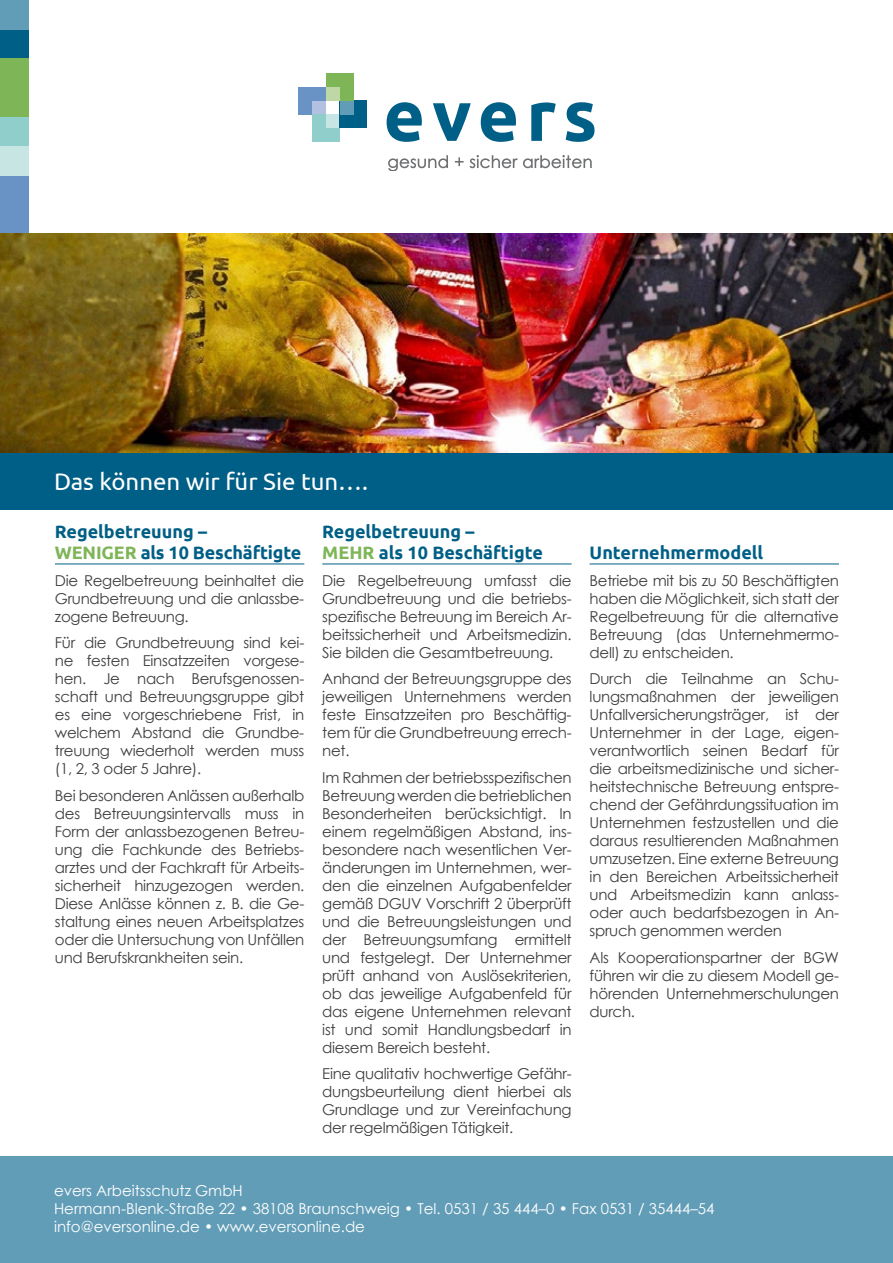
<style>
.page{position:relative;width:893px;height:1263px;background:#fff}
.page>*{position:absolute;margin:0;border:0;box-sizing:border-box;transform-origin:0 0}
.t1{font:24px "Ubuntu";color:#fff}
.t2{font:700 18px/21.6px "Ubuntu";color:#005f86}
.t3{font:15px/18px "Century Gothic";letter-spacing:-.02em;color:#3e3d40;text-align:justify}
.t4{font:15px/18px "Century Gothic";color:#fff}
.s1{color:#7eb557}
</style>
<div class="page">
<svg style="left:387px;top:102px;width:35px;height:40px"></svg>
<svg style="left:433px;top:103px;width:38px;height:38px"></svg>
<svg style="left:481px;top:102px;width:35px;height:40px"></svg>
<svg style="left:531px;top:102px;width:25px;height:39px"></svg>
<svg style="left:566px;top:102px;width:28px;height:40px"></svg>
<svg style="left:388px;top:155px;width:60px;height:16px"></svg>
<svg style="left:455px;top:155px;width:137px;height:13px"></svg>
<div style="left:298px;top:87px;width:28px;height:27px;background:#6992c5"></div>
<div style="left:312px;top:101px;width:14px;height:13px;background:#b2c1df"></div>
<div style="left:312px;top:114px;width:28px;height:28px;background:#90cecc"></div>
<div style="left:326px;top:114px;width:14px;height:14px;background:#c7e5e3"></div>
<div style="left:340px;top:101px;width:27px;height:27px;background:#005f86"></div>
<div style="left:340px;top:101px;width:13px;height:13px;background:#629db7"></div>
<div style="left:326px;top:73px;width:27px;height:28px;background:#7eb557"></div>
<div style="left:326px;top:87px;width:14px;height:14px;background:#bdd7a5"></div>
<div style="left:0;top:175px;width:29px;height:59px;background:#6992c5"></div>
<div style="left:0;top:117px;width:29px;height:29px;background:#90cecc"></div>
<div style="left:0;top:146px;width:29px;height:29px;background:#c7e5e3"></div>
<div style="left:0;top:29px;width:29px;height:29px;background:#005f86"></div>
<div style="left:0;top:0;width:29px;height:29px;background:#629db7"></div>
<div style="left:0;top:58px;width:29px;height:59px;background:#7eb557"></div>
<div style="left:0;top:1157px;width:893px;height:106px;background:#629db7"></div>
<img style="left:0;top:234px;width:893px;height:219px">
<div style="left:0;top:453px;width:893px;height:57px;background:#005f86"></div>
<hr style="left:55px;top:564px;width:249px;height:1px;background:#005f86">
<hr style="left:322px;top:564px;width:250px;height:1px;background:#005f86">
<hr style="left:590px;top:564px;width:249px;height:1px;background:#005f86">
<h1 class="t1" style="left:54px;top:467px;width:316px">Das können wir für Sie tun….</h1>
<p class="t2" style="left:55px;top:520px;width:248px">Regelbetreuung –<br><span class="s1">WENIGER</span> als 10 Beschäftigte</p>
<p class="t3" style="left:55px;top:571px;width:251px">Die Regelbetreuung beinhaltet die Grundbetreuung und die anlassbe&shy;zogene Betreuung.</p>
<p class="t3" style="left:55px;top:634px;width:251px">Für die Grundbetreuung sind kei&shy;ne festen Einsatzzeiten vorgese&shy;hen. Je nach Berufsgenossen&shy;schaft und Betreuungsgruppe gibt es eine vorgeschriebene Frist, in welchem Abstand die Grundbe&shy;treuung wiederholt werden muss (1, 2, 3 oder 5 Jahre).</p>
<p class="t3" style="left:55px;top:786px;width:251px">Bei besonderen Anlässen außerhalb des Betreuungsintervalls muss in Form der anlassbezogenen Betreu&shy;ung die Fachkunde des Betriebs&shy;arztes und der Fachkraft für Arbeits&shy;sicherheit hinzugezogen werden.<br>Diese Anlässe können z. B. die Ge&shy;staltung eines neuen Arbeitsplatzes oder die Untersuchung von Unfällen und Berufskrankheiten sein.</p>
<p class="t2" style="left:322px;top:520px;width:222px">Regelbetreuung –<br><span class="s1">MEHR</span> als 10 Beschäftigte</p>
<p class="t3" style="left:322px;top:571px;width:251px">Die Regelbetreuung umfasst die Grundbetreuung und die betriebs&shy;spezifische Betreuung im Bereich Ar&shy;beitssicherheit und Arbeitsmedizin.<br>Sie bilden die Gesamtbetreuung.</p>
<p class="t3" style="left:322px;top:670px;width:251px">Anhand der Betreuungsgruppe des jeweiligen Unternehmens werden feste Einsatzzeiten pro Beschäftig&shy;tem für die Grundbetreuung errech&shy;net.</p>
<p class="t3" style="left:322px;top:768px;width:251px">Im Rahmen der betriebsspezifischen Betreuung werden die betrieblichen Besonderheiten berücksichtigt. In einem regelmäßigen Abstand, ins&shy;besondere nach wesentlichen Ver&shy;änderungen im Unternehmen, wer&shy;den die einzelnen Aufgabenfelder gemäß DGUV Vorschrift 2 überprüft und die Betreuungsleistungen und der Betreuungsumfang ermittelt und festgelegt. Der Unternehmer prüft anhand von Auslösekriterien, ob das jeweilige Aufgabenfeld für das eigene Unternehmen relevant ist und somit Handlungsbedarf in diesem Bereich besteht.</p>
<p class="t3" style="left:322px;top:1065px;width:251px">Eine qualitativ hochwertige Gefähr&shy;dungsbeurteilung dient hierbei als Grundlage und zur Vereinfachung der regelmäßigen Tätigkeit.</p>
<p class="t2" style="left:590px;top:542px;width:175px">Unternehmermodell</p>
<p class="t3" style="left:590px;top:571px;width:251px">Betriebe mit bis zu 50 Beschäftigten haben die Möglichkeit, sich statt der Regelbetreuung für die alternative Betreuung (das Unternehmermo&shy;dell) zu entscheiden.</p>
<p class="t3" style="left:590px;top:670px;width:251px">Durch die Teilnahme an Schu&shy;lungsmaßnahmen der jeweiligen Unfallversicherungsträger, ist der Unternehmer in der Lage, eigen&shy;verantwortlich seinen Bedarf für die arbeitsmedizinische und sicher&shy;heitstechnische Betreuung entspre&shy;chend der Gefährdungssituation im Unternehmen festzustellen und die daraus resultierenden Maßnahmen umzusetzen. Eine externe Betreuung in den Bereichen Arbeitssicherheit und Arbeitsmedizin kann anlass&shy;oder auch bedarfsbezogen in An&shy;spruch genommen werden</p>
<p class="t3" style="left:590px;top:948px;width:251px">Als Kooperationspartner der BGW führen wir die zu diesem Modell ge&shy;hörenden Unternehmerschulungen durch.</p>
<p class="t4" style="left:54px;top:1181px;width:662px">evers Arbeitsschutz GmbH<br>Hermann-Blenk-Straße 22 • 38108 Braunschweig • Tel. 0531 / 35 444–0 • Fax 0531 / 35444–54 info@eversonline.de • www.eversonline.de</p>
</div>
